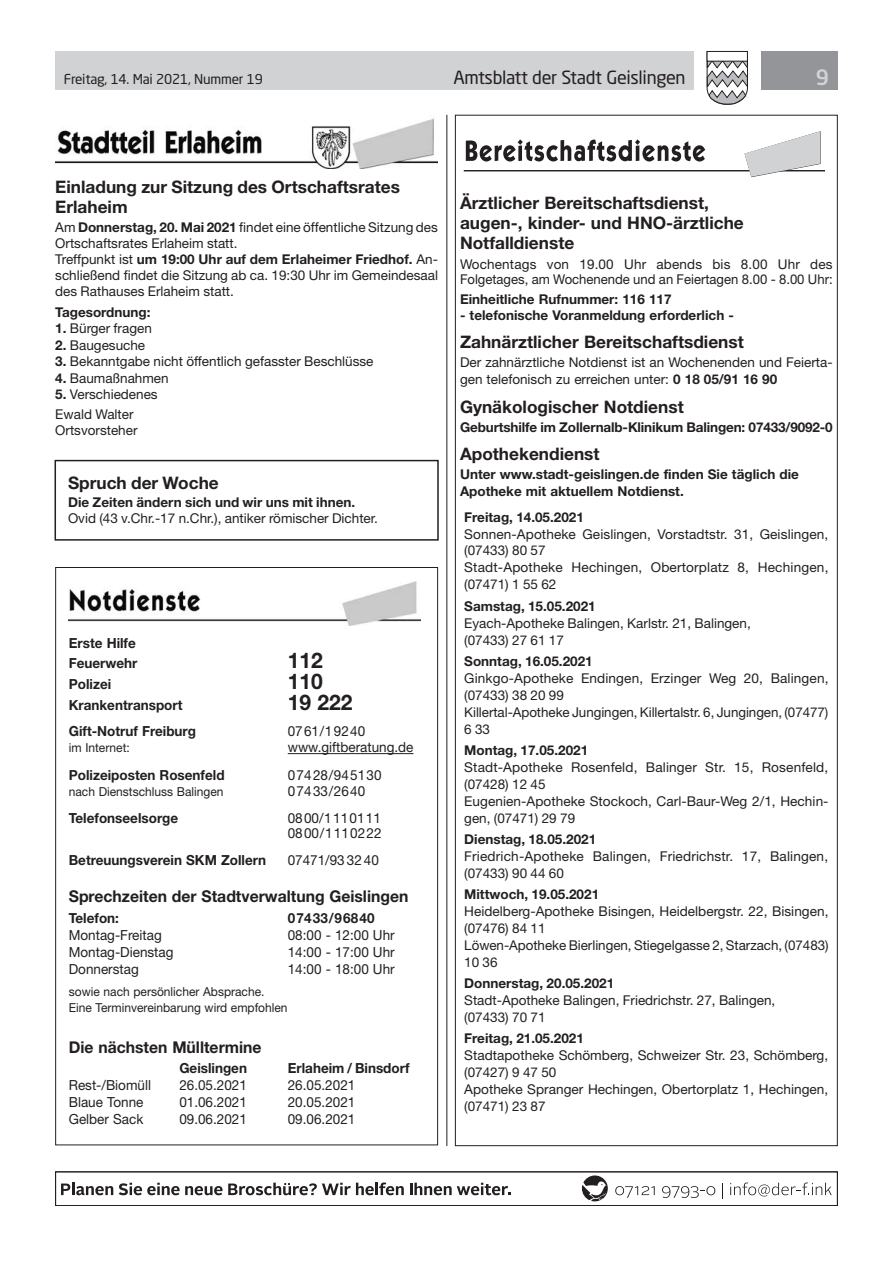
<style>
.page{position:relative;width:893px;height:1263px;background:#fff}
.page>*{position:absolute;margin:0;border:0;box-sizing:border-box;transform-origin:0 0}
.t1{font:700 21.6px "Helvetica Neue LT Std";color:#231f20}
.t2{font:500 21px "Neo Sans Std";color:#d1d2d4}
.t3{font:18px "Neo Sans Std";letter-spacing:-.02em;color:#231f20}
.t4{font:700 17.25px/20px "Helvetica Neue LT Std";color:#231f20}
.t5{font:700 16.2px "Helvetica Neue LT Std";color:#231f20}
.t6{font:13.95px/15.5px "Helvetica Neue LT Std";color:#231f20}
.t7{font:700 13.95px/19.5px "Helvetica Neue LT Std";color:#231f20}
.t8{font:700 13.95px "Helvetica Neue LT Std";letter-spacing:.05em;color:#231f20}
.t9{font:13.5px/17px "Helvetica Neue LT Std";color:#231f20}
.t10{font:700 13.5px/17px "Helvetica Neue LT Std";color:#231f20}
.t11{font:13.5px "Neo Sans Std";letter-spacing:-.015em;color:#231f20}
.t12{font:12.3px/15.5px "Helvetica Neue LT Std";color:#231f20}
.s1{font-weight:700}
</style>
<div class="page">
<div style="left:55px;top:51px;width:639px;height:38px;background:#d1d2d4"></div>
<div style="left:761px;top:51px;width:77px;height:38px;background:#939598"></div>
<svg style="left:706px;top:51px;width:42px;height:54px"></svg>
<div style="left:707px;top:51px;width:40px;height:10px;background:#fff"></div>
<div style="left:707px;top:51px;width:41px;height:10px;border:1px solid #231f20"></div>
<hr style="left:446px;top:115px;width:1px;height:1031px;background:#231f20">
<img style="left:55px;top:118px;width:383px;height:50px">
<hr style="left:288px;top:753px;width:125px;height:1px;background:#231f20">
<img style="left:68px;top:581px;width:353px;height:45px">
<hr style="left:464px;top:170px;width:361px;height:1px;background:#231f20">
<svg style="left:744px;top:131px;width:77px;height:46px"></svg>
<svg style="left:466px;top:139px;width:239px;height:22px"></svg>
<svg style="left:582px;top:1175px;width:26px;height:26px"></svg>
<svg style="left:61px;top:1182px;width:52px;height:13px"></svg>
<svg style="left:119px;top:1182px;width:285px;height:13px"></svg>
<svg style="left:410px;top:1182px;width:101px;height:13px"></svg>
<svg style="left:615px;top:1186px;width:40px;height:12px"></svg>
<svg style="left:662px;top:1186px;width:53px;height:12px"></svg>
<svg style="left:722px;top:1183px;width:1px;height:15px"></svg>
<svg style="left:730px;top:1182px;width:102px;height:14px"></svg>
<div style="left:55px;top:1171px;width:783px;height:34px;border:1px solid #231f20"></div>
<div style="left:55px;top:460px;width:384px;height:81px;border:2px solid #231f20"></div>
<p class="t11" style="left:64px;top:71px;width:201px">Freitag, 14. Mai 2021, Nummer 19</p>
<h3 class="t3" style="left:453px;top:66px;width:234px">Amtsblatt der Stadt Geislingen</h3>
<h2 class="t2" style="left:816px;top:64px;width:15px">9</h2>
<p class="t4" style="left:55px;top:176px;width:346px;line-height:20.5px">Einladung zur Sitzung des Ortschaftsrates<br>Erlaheim</p>
<p class="t9" style="left:55px;top:219px;width:384px;line-height:15.9px">Am <span class="s1">Donnerstag, 20. Mai 2021</span> findet eine öffentliche Sitzung des Ortschaftsrates Erlaheim statt.<br>Treffpunkt ist <span class="s1">um 19:00 Uhr auf dem Erlaheimer Friedhof.</span> An&shy;schließend findet die Sitzung ab ca. 19:30 Uhr im Gemeindesaal des Rathauses Erlaheim statt.</p>
<p class="t10" style="left:55px;top:303px;width:97px">Tagesordnung:</p>
<p class="t9" style="left:55px;top:320px;width:98px"><span class="s1">1.</span> Bürger fragen</p>
<p class="t9" style="left:55px;top:336px;width:91px"><span class="s1">2.</span> Baugesuche</p>
<p class="t9" style="left:55px;top:353px;width:320px"><span class="s1">3.</span> Bekanntgabe nicht öffentlich gefasster Beschlüsse</p>
<p class="t9" style="left:55px;top:369px;width:115px"><span class="s1">4.</span> Baumaßnahmen</p>
<p class="t9" style="left:55px;top:384px;width:104px;line-height:20px"><span class="s1">5.</span> Verschiedenes<br>Ewald Walter</p>
<p class="t9" style="left:55px;top:421px;width:84px">Ortsvorsteher</p>
<p class="t4" style="left:68px;top:472px;width:152px">Spruch der Woche</p>
<p class="t10" style="left:68px;top:494px;width:289px">Die Zeiten ändern sich und wir uns mit ihnen.</p>
<p class="t9" style="left:68px;top:509px;width:311px">Ovid (43 v.Chr.-17 n.Chr.), antiker römischer Dichter.</p>
<p class="t7" style="left:69px;top:633px;width:70px">Erste Hilfe<br>Feuerwehr</p>
<h1 class="t1" style="left:288px;top:647px;width:37px">112</h1>
<p class="t7" style="left:69px;top:674px;width:44px">Polizei</p>
<h1 class="t1" style="left:288px;top:668px;width:37px">110</h1>
<p class="t7" style="left:69px;top:695px;width:115px">Krankentransport</p>
<h1 class="t1" style="left:288px;top:689px;width:66px">19 222</h1>
<p class="t7" style="left:69px;top:721px;width:129px">Gift-Notruf Freiburg</p>
<p class="t6" style="left:288px;top:723px;width:79px">0761/19240</p>
<p class="t12" style="left:69px;top:740px;width:63px">im Internet:</p>
<p class="t6" style="left:288px;top:739px;width:127px">www.giftberatung.de</p>
<p class="t7" style="left:69px;top:765px;width:157px">Polizeiposten Rosenfeld</p>
<p class="t6" style="left:288px;top:767px;width:95px">07428/945130</p>
<p class="t12" style="left:69px;top:784px;width:156px">nach Dienstschluss Balingen</p>
<p class="t6" style="left:288px;top:783px;width:79px">07433/2640</p>
<p class="t7" style="left:69px;top:808px;width:111px">Telefonseelsorge</p>
<p class="t6" style="left:288px;top:810px;width:95px">0800/1110111<br>0800/1110222</p>
<p class="t7" style="left:69px;top:849px;width:199px">Betreuungsverein SKM Zollern</p>
<p class="t6" style="left:288px;top:852px;width:93px">07471/93 32 40</p>
<p class="t5" style="left:69px;top:886px;width:341px">Sprechzeiten der Stadtverwaltung Geislingen</p>
<p class="t7" style="left:69px;top:908px;width:52px">Telefon:</p>
<p class="t8" style="left:288px;top:910px;width:88px">07433/96840</p>
<p class="t6" style="left:69px;top:927px;width:95px">Montag-Freitag</p>
<p class="t6" style="left:288px;top:927px;width:108px">08:00 - 12:00 Uhr</p>
<p class="t6" style="left:69px;top:944px;width:106px">Montag-Dienstag</p>
<p class="t6" style="left:288px;top:944px;width:108px">14:00 - 17:00 Uhr</p>
<p class="t6" style="left:69px;top:961px;width:72px">Donnerstag</p>
<p class="t6" style="left:288px;top:961px;width:108px">14:00 - 18:00 Uhr</p>
<p class="t12" style="left:69px;top:984px;width:220px">sowie nach persönlicher Absprache.<br>Eine Terminvereinbarung wird empfohlen</p>
<p class="t5" style="left:69px;top:1037px;width:194px">Die nächsten Mülltermine</p>
<p class="t7" style="left:179px;top:1058px;width:69px">Geislingen</p>
<p class="t7" style="left:288px;top:1058px;width:123px">Erlaheim / Binsdorf</p>
<p class="t6" style="left:69px;top:1077px;width:84px">Rest-/Biomüll</p>
<p class="t6" style="left:179px;top:1077px;width:69px">26.05.2021</p>
<p class="t6" style="left:288px;top:1077px;width:69px">26.05.2021</p>
<p class="t6" style="left:69px;top:1094px;width:76px">Blaue Tonne</p>
<p class="t6" style="left:179px;top:1094px;width:69px">01.06.2021</p>
<p class="t6" style="left:288px;top:1094px;width:69px">20.05.2021</p>
<p class="t6" style="left:69px;top:1111px;width:76px">Gelber Sack</p>
<p class="t6" style="left:179px;top:1111px;width:69px">09.06.2021</p>
<p class="t6" style="left:288px;top:1111px;width:69px">09.06.2021</p>
<p class="t4" style="left:460px;top:193px;width:285px">Ärztlicher Bereitschaftsdienst, augen-, kinder- und HNO-ärztliche<br>Notfalldienste</p>
<p class="t9" style="left:460px;top:256px;width:374px;line-height:15.5px">Wochentags von 19.00 Uhr abends bis 8.00 Uhr des<br>Folgetages, am Wochenende und an Feiertagen 8.00 - 8.00 Uhr:</p>
<p class="t10" style="left:460px;top:291px;width:213px">Einheitliche Rufnummer: 116 117</p>
<p class="t10" style="left:460px;top:306px;width:275px">- telefonische Voranmeldung erforderlich -</p>
<p class="t4" style="left:460px;top:332px;width:285px">Zahnärztlicher Bereitschaftsdienst</p>
<p class="t9" style="left:460px;top:354px;width:374px">Der zahnärztliche Notdienst ist an Wochenenden und Feierta&shy;gen telefonisch zu erreichen unter: <span class="s1">0 18 05/91 16 90</span></p>
<p class="t4" style="left:460px;top:396px;width:225px">Gynäkologischer Notdienst</p>
<p class="t10" style="left:460px;top:418px;width:374px">Geburtshilfe im Zollernalb-Klinikum Balingen: 07433/9092-0</p>
<p class="t4" style="left:460px;top:444px;width:141px">Apothekendienst</p>
<p class="t10" style="left:460px;top:466px;width:341px">Unter www.stadt-geislingen.de finden Sie täglich die<br>Apotheke mit aktuellem Notdienst.</p>
<p class="t10" style="left:464px;top:508px;width:121px">Freitag, 14.05.2021</p>
<p class="t9" style="left:464px;top:525px;width:366px">Sonnen-Apotheke Geislingen, Vorstadtstr. 31, Geislingen, (07433) 80 57<br>Stadt-Apotheke Hechingen, Obertorplatz 8, Hechingen, (07471) 1 55 62</p>
<p class="t10" style="left:464px;top:597px;width:133px">Samstag, 15.05.2021</p>
<p class="t9" style="left:464px;top:614px;width:288px">Eyach-Apotheke Balingen, Karlstr. 21, Balingen, (07433) 27 61 17</p>
<p class="t10" style="left:464px;top:652px;width:130px">Sonntag, 16.05.2021</p>
<p class="t9" style="left:464px;top:669px;width:366px">Ginkgo-Apotheke Endingen, Erzinger Weg 20, Balingen, (07433) 38 20 99<br>Killertal-Apotheke Jungingen, Killertalstr. 6, Jungingen, (07477)<br>6 33</p>
<p class="t10" style="left:464px;top:741px;width:125px">Montag, 17.05.2021</p>
<p class="t9" style="left:464px;top:758px;width:366px">Stadt-Apotheke Rosenfeld, Balinger Str. 15, Rosenfeld, (07428) 12 45<br>Eugenien-Apotheke Stockoch, Carl-Baur-Weg 2/1, Hechin&shy;gen, (07471) 29 79</p>
<p class="t10" style="left:464px;top:830px;width:133px">Dienstag, 18.05.2021</p>
<p class="t9" style="left:464px;top:847px;width:365px">Friedrich-Apotheke Balingen, Friedrichstr. 17, Balingen, (07433) 90 44 60</p>
<p class="t10" style="left:464px;top:885px;width:136px">Mittwoch, 19.05.2021</p>
<p class="t9" style="left:464px;top:902px;width:366px">Heidelberg-Apotheke Bisingen, Heidelbergstr. 22, Bisingen, (07476) 84 11<br>Löwen-Apotheke Bierlingen, Stiegelgasse 2, Starzach, (07483)<br>10 36</p>
<p class="t10" style="left:464px;top:974px;width:151px">Donnerstag, 20.05.2021</p>
<p class="t9" style="left:464px;top:991px;width:313px">Stadt-Apotheke Balingen, Friedrichstr. 27, Balingen, (07433) 70 71</p>
<p class="t10" style="left:464px;top:1029px;width:121px">Freitag, 21.05.2021</p>
<p class="t9" style="left:464px;top:1046px;width:365px">Stadtapotheke Schömberg, Schweizer Str. 23, Schömberg, (07427) 9 47 50<br>Apotheke Spranger Hechingen, Obertorplatz 1, Hechingen, (07471) 23 87</p>
</div>
